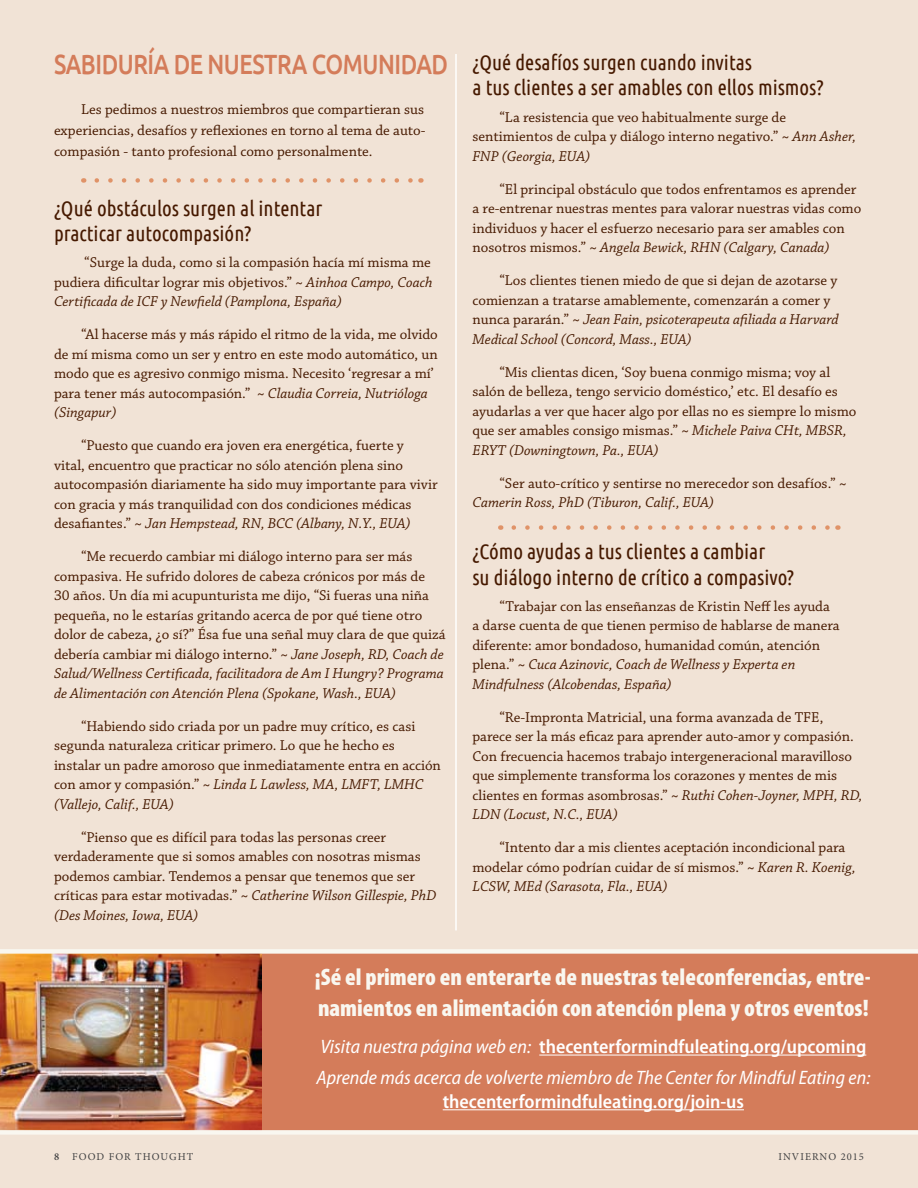
<style>
.page{position:relative;width:918px;height:1188px;background:#f1e3d6}
.page>*{position:absolute;margin:0;border:0;box-sizing:border-box;transform-origin:0 0}
.t1{font:500 27.9px "Ubuntu";letter-spacing:-.02em;color:#d47c5a;scale:.82 1}
.t2{font:900 condensed 24px/31.5px "Myriad Pro";color:#f9f7f0}
.t3{font:21px/25.2px "Ubuntu Condensed";color:#461900}
.t4{font:italic semi-condensed 19.5px/30.8px "Myriad Pro";color:#fff}
.t5{font:600 semi-condensed 19.5px "Myriad Pro";color:#fff}
.t6{font:15px/19.5px "Chaparral Pro";color:#461900}
.t7{font:10.5px "Minion Pro";letter-spacing:.1em;color:#414142}
.s1{font-style:italic}
.s2{font-weight:600;font-style:normal}
.s3{font-weight:600}
</style>
<div class="page">
<div style="left:0;top:951px;width:918px;height:181px;background:#d47c5a"></div>
<img style="left:0;top:954px;width:261px;height:176px">
<div style="left:0;top:949px;width:918px;height:5px;background:#f9f7f0"></div>
<div style="left:0;top:1130px;width:918px;height:5px;background:#f9f7f0"></div>
<hr style="left:539px;top:1055px;width:327px;height:1px;background:#fff">
<hr style="left:443px;top:1109px;width:301px;height:1px;background:#fff">
<hr style="left:455px;top:54px;width:2px;height:876px;background:#fff">
<svg style="left:97px;top:178px;width:316px;height:5px"></svg>
<svg style="left:514px;top:525px;width:316px;height:5px"></svg>
<h1 class="t1" style="left:54px;top:47px;width:482px">SABIDURÍA DE NUESTRA COMUN IDAD</h1>
<p class="t6" style="left:54px;top:100px;width:373px;line-height:21px;text-align:justify;text-indent:27px">Les pedimos a nuestros miembros que compartieran sus experiencias, desafíos y reflexiones en torno al tema de auto&shy;compasión - tanto profesional como personalmente.</p>
<h3 class="t3" style="left:54px;top:195px;width:270px">¿Qué obstáculos surgen al intentar practicar autocompasión?</h3>
<p class="t6" style="left:54px;top:254px;width:380px;text-align:justify;text-indent:30px">“Surge la duda, como si la compasión hacía mí misma me pudiera dificultar lograr mis objetivos.” <span class="s1">~ Ainhoa Campo, Coach Certificada de ICF y Newfield (Pamplona, España)</span></p>
<p class="t6" style="left:54px;top:326px;width:385px;text-indent:27px">“Al hacerse más y más rápido el ritmo de la vida, me olvido de mí misma como un ser y entro en este modo automático, un modo que es agresivo conmigo misma. Necesito ‘regresar a mí’ para tener más autocompasión.” <span class="s1">~ Claudia Correia, Nutrióloga (Singapur)</span></p>
<p class="t6" style="left:54px;top:437px;width:385px;text-indent:27px">“Puesto que cuando era joven era energética, fuerte y vital, encuentro que practicar no sólo atención plena sino autocompasión diariamente ha sido muy importante para vivir con gracia y más tranquilidad con dos condiciones médicas desafiantes.” <span class="s1">~ Jan Hempstead, RN, BCC (Albany, N.Y., EUA)</span></p>
<p class="t6" style="left:54px;top:548px;width:393px;text-indent:27px">“Me recuerdo cambiar mi diálogo interno para ser más compasiva. He sufrido dolores de cabeza crónicos por más de<br>30 años. Un día mi acupunturista me dijo, “Si fueras una niña pequeña, no le estarías gritando acerca de por qué tiene otro dolor de cabeza, ¿o sí?” Ésa fue una señal muy clara de que quizá debería cambiar mi diálogo interno.” <span class="s1">~ Jane Joseph, RD, Coach de Salud/Wellness Certificada, facilitadora de Am I Hungry? Programa de Alimentación con Atención Plena (Spokane, Wash., EUA)</span></p>
<p class="t6" style="left:54px;top:717px;width:389px;text-indent:27px">“Habiendo sido criada por un padre muy crítico, es casi segunda naturaleza criticar primero. Lo que he hecho es instalar un padre amoroso que inmediatamente entra en acción con amor y compasión.” <span class="s1">~ Linda L Lawless, MA, LMFT, LMHC (Vallejo, Calif., EUA)</span></p>
<p class="t6" style="left:54px;top:828px;width:384px;text-indent:27px">“Pienso que es difícil para todas las personas creer verdaderamente que si somos amables con nosotras mismas podemos cambiar. Tendemos a pensar que tenemos que ser críticas para estar motivadas.” <span class="s1">~ Catherine Wilson Gillespie, PhD (Des Moines, Iowa, EUA)</span></p>
<h3 class="t3" style="left:472px;top:50px;width:353px">¿Qué desafíos surgen cuando invitas<br>a tus clientes a ser amables con ellos mismos?</h3>
<p class="t6" style="left:472px;top:108px;width:385px;text-indent:27px">“La resistencia que veo habitualmente surge de sentimientos de culpa y diálogo interno negativo.” <span class="s1">~ Ann Asher,<br>FNP (Georgia, EUA)</span></p>
<p class="t6" style="left:472px;top:180px;width:390px;text-indent:27px">“El principal obstáculo que todos enfrentamos es aprender a re-entrenar nuestras mentes para valorar nuestras vidas como individuos y hacer el esfuerzo necesario para ser amables con nosotros mismos.” <span class="s1">~ Angela Bewick, RHN (Calgary, Canada)</span></p>
<p class="t6" style="left:472px;top:271px;width:368px;text-indent:27px">“Los clientes tienen miedo de que si dejan de azotarse y comienzan a tratarse amablemente, comenzarán a comer y nunca pararán.” <span class="s1">~ Jean Fain, psicoterapeuta afiliada a Harvard Medical School (Concord, Mass., EUA)</span></p>
<p class="t6" style="left:472px;top:363px;width:385px;text-indent:27px">“Mis clientas dicen, ‘Soy buena conmigo misma; voy al salón de belleza, tengo servicio doméstico,’ etc. El desafío es ayudarlas a ver que hacer algo por ellas no es siempre lo mismo que ser amables consigo mismas.” <span class="s1">~ Michele Paiva CHt, MBSR, ERYT (Downingtown, Pa., EUA)</span></p>
<p class="t6" style="left:472px;top:474px;width:376px;text-indent:27px">“Ser auto-crítico y sentirse no merecedor son desafíos.” <span class="s1">~<br>Camerin Ross, PhD (Tiburon, Calif., EUA)</span></p>
<h3 class="t3" style="left:472px;top:539px;width:323px">¿Cómo ayudas a tus clientes a cambiar<br>su diálogo interno de crítico a compasivo?</h3>
<p class="t6" style="left:472px;top:597px;width:369px;text-indent:27px">“Trabajar con las enseñanzas de Kristin Neff les ayuda a darse cuenta de que tienen permiso de hablarse de manera diferente: amor bondadoso, humanidad común, atención plena.” <span class="s1">~ Cuca Azinovic, Coach de Wellness y Experta en Mindfulness (Alcobendas, España)</span></p>
<p class="t6" style="left:472px;top:708px;width:392px;text-indent:27px">“Re-Impronta Matricial, una forma avanzada de TFE, parece ser la más eficaz para aprender auto-amor y compasión.<br>Con frecuencia hacemos trabajo intergeneracional maravilloso que simplemente transforma los corazones y mentes de mis clientes en formas asombrosas.” <span class="s1">~ Ruthi Cohen-Joyner, MPH, RD, LDN (Locust, N.C., EUA)</span></p>
<p class="t6" style="left:472px;top:838px;width:385px;text-indent:27px">“Intento dar a mis clientes aceptación incondicional para modelar cómo podrían cuidar de sí mismos.” <span class="s1">~ Karen R. Koenig,<br>LCSW, MEd (Sarasota, Fla., EUA)</span></p>
<h2 class="t2" style="left:315px;top:961px;width:558px">¡Sé el primero en enterarte de nuestras teleconferencias, entre&shy;namientos en alimentación con atención plena y otros eventos!</h2>
<h3 class="t4" style="left:316px;top:1032px;width:555px">Visita nuestra página web en: <span class="s2">thecenterformindfuleating.org/upcoming<br></span>Aprende más acerca de volverte miembro de The Center for Mindful Eating en:</h3>
<h3 class="t5" style="left:443px;top:1091px;width:303px">thecenterformindfuleating.org/join-us</h3>
<p class="t7" style="left:54px;top:1149px;width:141px"><span class="s3">8</span> FOOD FOR THOUGHT</p>
<p class="t7" style="left:778px;top:1149px;width:87px">INVIERNO 2015</p>
</div>
